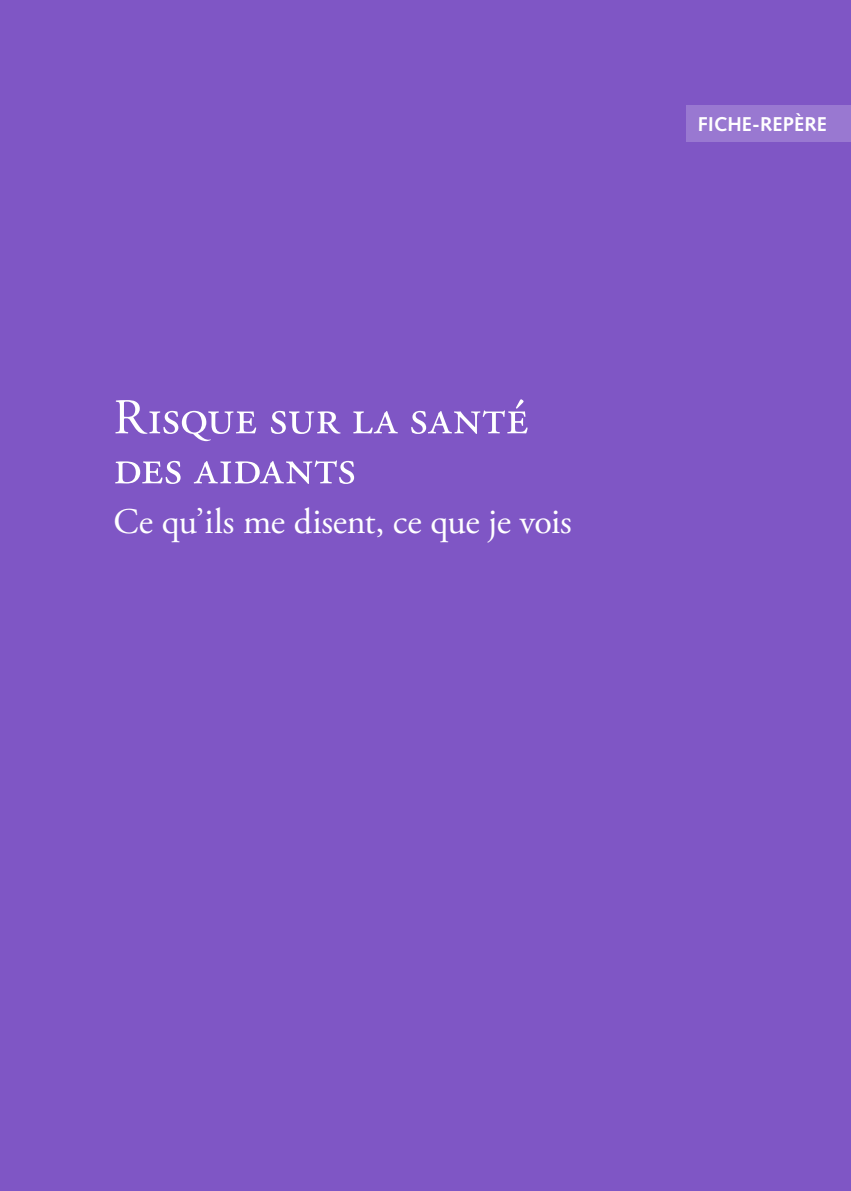
<style>
.page{position:relative;width:851px;height:1191px;background:#fff}
.page>*{position:absolute;margin:0;border:0;box-sizing:border-box;transform-origin:0 0}
.t1{font:50px/50px "Adobe Garamond Pro";letter-spacing:.01em;color:#fff}
.t2{font:36px "Adobe Garamond Pro";color:#fff}
.t3{font:700 20px "Syntax";letter-spacing:.01em;color:#fff}
</style>
<div class="page">
<div style="left:0;top:0;width:850px;height:1191px;background:#7f56c5"></div>
<div style="left:686px;top:105px;width:164px;height:37px;background:#9978d1"></div>
<h1 class="t1" style="left:113px;top:394px;width:416px">Risque sur la santé des aidants</h1>
<p class="t2" style="left:113px;top:500px;width:460px">Ce qu’ils me disent, ce que je vois</p>
<p class="t3" style="left:697px;top:113px;width:130px">FICHE-REPÈRE</p>
</div>
